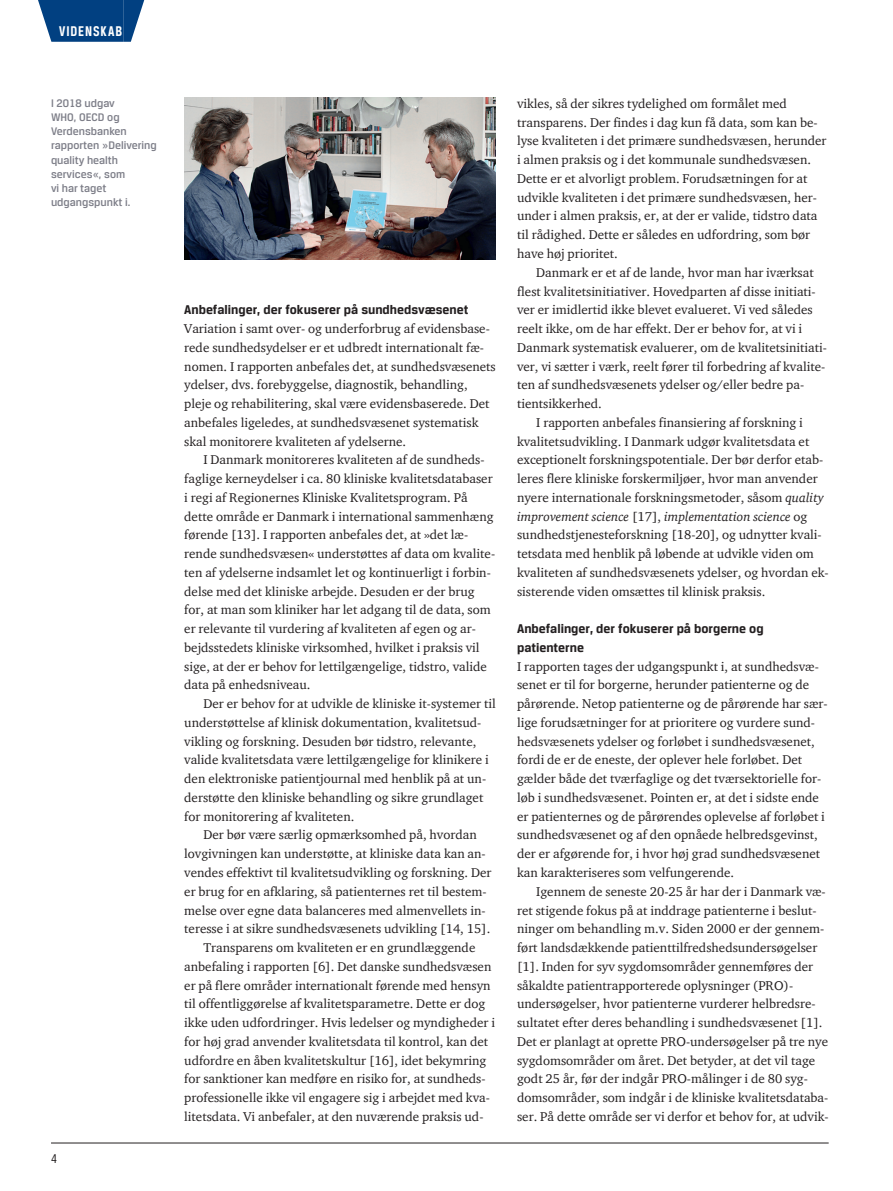
<style>
.page{position:relative;width:893px;height:1191px;background:#fff}
.page>*{position:absolute;margin:0;border:0;box-sizing:border-box;transform-origin:0 0}
.t1{font:700 15px "Breuer Condensed";letter-spacing:.065em;color:#fff}
.t2{font:700 13.5px/18.8px "Breuer Text";color:#231f20}
.t3{font:13.5px "Breuer Condensed";color:#231f20}
.t4{font:13.05px/18.8px "ITC Charter Com";color:#231f20}
.t5{font:italic 13.05px "ITC Charter Com";color:#231f20}
.t6{font:500 11.7px/14.2px "Breuer Text";color:#7d7e88}
.s1{font-style:italic}
.s2{font-style:normal}
</style>
<div class="page">
<hr style="left:51px;top:1142px;width:778px;height:1px;background:#231f20">
<div style="left:59px;top:0;width:64px;height:42px;background:#014081"></div>
<svg style="left:38px;top:0;width:21px;height:42px"></svg>
<svg style="left:123px;top:0;width:21px;height:42px"></svg>
<img style="left:184px;top:98px;width:312px;height:161px">
<p class="t1" style="left:59px;top:23px;width:65px">VIDENSKAB</p>
<p class="t6" style="left:51px;top:95px;width:107px">I 2018 udgav<br>WHO, OECD og<br>Verdensbanken rapporten »Delivering quality health services«, som<br>vi har taget udgangspunkt i.</p>
<p class="t3" style="left:51px;top:1150px;width:7px">4</p>
<p class="t2" style="left:184px;top:300px;width:286px">Anbefalinger, der fokuserer på sundhedsvæsenet</p>
<p class="t4" style="left:184px;top:319px;width:313px">Variation i samt over- og underforbrug af evidensbase&shy;rede sundhedsydelser er et udbredt internationalt fæ&shy;nomen. I rapporten anbefales det, at sundhedsvæsenets ydelser, dvs. forebyggelse, diagnostik, behandling, pleje og rehabilitering, skal være evidensbaserede. Det anbefales ligeledes, at sundhedsvæsenet systematisk skal monitorere kvaliteten af ydelserne.</p>
<p class="t4" style="left:184px;top:450px;width:312px;text-indent:19px">I Danmark monitoreres kvaliteten af de sundheds&shy;faglige kerneydelser i ca. 80 kliniske kvalitetsdatabaser i regi af Regionernes Kliniske Kvalitetsprogram. På dette område er Danmark i international sammenhæng førende [13]. I rapporten anbefales det, at »det læ&shy;rende sundhedsvæsen« understøttes af data om kvalite&shy;ten af ydelserne indsamlet let og kontinuerligt i forbin&shy;delse med det kliniske arbejde. Desuden er der brug for, at man som kliniker har let adgang til de data, som er relevante til vurdering af kvaliteten af egen og ar&shy;bejdsstedets kliniske virksomhed, hvilket i praksis vil sige, at der er behov for lettilgængelige, tidstro, valide data på enhedsniveau.</p>
<p class="t4" style="left:184px;top:694px;width:313px;text-indent:19px">Der er behov for at udvikle de kliniske it-systemer til understøttelse af klinisk dokumentation, kvalitetsud&shy;vikling og forskning. Desuden bør tidstro, relevante, valide kvalitetsdata være lettilgængelige for klinikere i den elektroniske patientjournal med henblik på at un&shy;derstøtte den kliniske behandling og sikre grundlaget for monitorering af kvaliteten.</p>
<p class="t4" style="left:203px;top:825px;width:275px">Der bør være særlig opmærksomhed på, hvordan</p>
<p class="t4" style="left:184px;top:844px;width:303px">lovgivningen kan understøtte, at kliniske data kan an-</p>
<p class="t4" style="left:184px;top:863px;width:309px">vendes effektivt til kvalitetsudvikling og forskning. Der</p>
<p class="t4" style="left:184px;top:881px;width:304px">er brug for en afklaring, så patienternes ret til bestem-</p>
<p class="t4" style="left:184px;top:900px;width:303px">melse over egne data balanceres med almenvellets in-</p>
<p class="t4" style="left:184px;top:919px;width:308px">teresse i at sikre sundhedsvæsenets udvikling [14, 15].</p>
<p class="t4" style="left:203px;top:938px;width:274px">Transparens om kvaliteten er en grundlæggende</p>
<p class="t4" style="left:184px;top:956px;width:309px">anbefaling i rapporten [6]. Det danske sundhedsvæsen</p>
<p class="t4" style="left:184px;top:975px;width:308px">er på flere områder internationalt førende med hensyn</p>
<p class="t4" style="left:184px;top:994px;width:303px">til offentliggørelse af kvalitetsparametre. Dette er dog</p>
<p class="t4" style="left:184px;top:1013px;width:312px">ikke uden udfordringer. Hvis ledelser og myndigheder i</p>
<p class="t4" style="left:184px;top:1031px;width:305px">for høj grad anvender kvalitetsdata til kontrol, kan det</p>
<p class="t4" style="left:184px;top:1050px;width:303px">udfordre en åben kvalitetskultur [16], idet bekymring</p>
<p class="t4" style="left:184px;top:1069px;width:303px">for sanktioner kan medføre en risiko for, at sundheds-</p>
<p class="t4" style="left:184px;top:1088px;width:307px">professionelle ikke vil engagere sig i arbejdet med kva-</p>
<p class="t4" style="left:184px;top:1106px;width:301px">litetsdata. Vi anbefaler, at den nuværende praksis ud-</p>
<p class="t4" style="left:517px;top:94px;width:311px">vikles, så der sikres tydelighed om formålet med transparens. Der findes i dag kun få data, som kan be&shy;lyse kvaliteten i det primære sundhedsvæsen, herunder i almen praksis og i det kommunale sundhedsvæsen.<br>Dette er et alvorligt problem. Forudsætningen for at udvikle kvaliteten i det primære sundhedsvæsen, her&shy;under i almen praksis, er, at der er valide, tidstro data til rådighed. Dette er således en udfordring, som bør have høj prioritet.</p>
<p class="t4" style="left:536px;top:263px;width:279px">Danmark er et af de lande, hvor man har iværksat</p>
<p class="t4" style="left:517px;top:281px;width:300px">flest kvalitetsinitiativer. Hovedparten af disse initiati-</p>
<p class="t4" style="left:517px;top:300px;width:297px">ver er imidlertid ikke blevet evalueret. Vi ved således</p>
<p class="t4" style="left:517px;top:319px;width:287px">reelt ikke, om de har effekt. Der er behov for, at vi i</p>
<p class="t4" style="left:517px;top:338px;width:311px">Danmark systematisk evaluerer, om de kvalitetsinitiati-</p>
<p class="t4" style="left:517px;top:356px;width:310px">ver, vi sætter i værk, reelt fører til forbedring af kvalite-</p>
<p class="t4" style="left:517px;top:375px;width:289px">ten af sundhedsvæsenets ydelser og/eller bedre pa-</p>
<p class="t4" style="left:517px;top:394px;width:86px">tientsikkerhed.</p>
<p class="t4" style="left:536px;top:413px;width:268px">I rapporten anbefales finansiering af forskning i</p>
<p class="t4" style="left:517px;top:431px;width:294px">kvalitetsudvikling. I Danmark udgør kvalitetsdata et</p>
<p class="t4" style="left:517px;top:450px;width:308px">exceptionelt forskningspotentiale. Der bør derfor etab-</p>
<p class="t4" style="left:517px;top:469px;width:302px">leres flere kliniske forskermiljøer, hvor man anvender</p>
<p class="t4" style="left:517px;top:488px;width:308px">nyere internationale forskningsmetoder, såsom <span class="s1">quality</span></p>
<p class="t5" style="left:517px;top:508px;width:292px">improvement science <span class="s2">[17],</span> implementation science <span class="s2">og</span></p>
<p class="t4" style="left:517px;top:525px;width:306px">sundhedstjenesteforskning [18-20], og udnytter kvali-</p>
<p class="t4" style="left:517px;top:544px;width:298px">tetsdata med henblik på løbende at udvikle viden om</p>
<p class="t4" style="left:517px;top:563px;width:313px">kvaliteten af sundhedsvæsenets ydelser, og hvordan ek-</p>
<p class="t4" style="left:517px;top:581px;width:250px">sisterende viden omsættes til klinisk praksis.</p>
<p class="t2" style="left:517px;top:619px;width:248px">Anbefalinger, der fokuserer på borgerne og patienterne</p>
<p class="t4" style="left:517px;top:656px;width:312px">I rapporten tages der udgangspunkt i, at sundhedsvæ&shy;senet er til for borgerne, herunder patienterne og de pårørende. Netop patienterne og de pårørende har sær&shy;lige forudsætninger for at prioritere og vurdere sund&shy;hedsvæsenets ydelser og forløbet i sundhedsvæsenet, fordi de er de eneste, der oplever hele forløbet. Det gælder både det tværfaglige og det tværsektorielle for&shy;løb i sundhedsvæsenet. Pointen er, at det i sidste ende er patienternes og de pårørendes oplevelse af forløbet i sundhedsvæsenet og af den opnåede helbredsgevinst, der er afgørende for, i hvor høj grad sundhedsvæsenet kan karakteriseres som velfungerende.</p>
<p class="t4" style="left:517px;top:881px;width:313px;text-indent:19px">Igennem de seneste 20-25 år har der i Danmark væ&shy;ret stigende fokus på at inddrage patienterne i beslut&shy;ninger om behandling m.v. Siden 2000 er der gennem&shy;ført landsdækkende patienttilfredshedsundersøgelser [1]. Inden for syv sygdomsområder gennemføres der såkaldte patientrapporterede oplysninger (PRO)- undersøgelser, hvor patienterne vurderer helbredsre&shy;sultatet efter deres behandling i sundhedsvæsenet [1].<br>Det er planlagt at oprette PRO-undersøgelser på tre nye sygdomsområder om året. Det betyder, at det vil tage godt 25 år, før der indgår PRO-målinger i de 80 syg&shy;domsområder, som indgår i de kliniske kvalitetsdataba&shy;ser. På dette område ser vi derfor et behov for, at udvik-</p>
</div>
